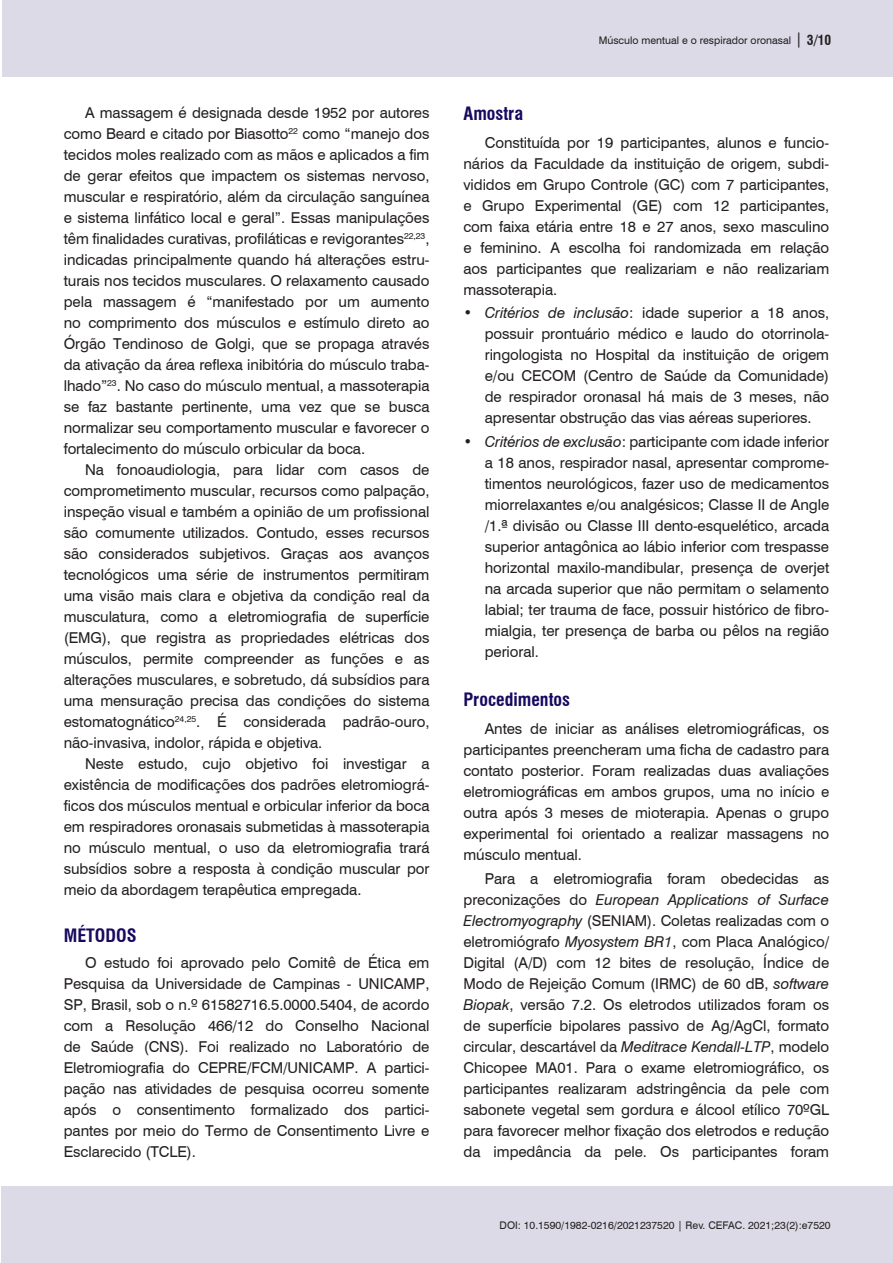
<style>
.page{position:relative;width:893px;height:1263px;background:#fff}
.page>*{position:absolute;margin:0;border:0;box-sizing:border-box;transform-origin:0 0}
.Nivel_2{font:700 condensed 18px "Swiss 721 BT";color:#18085f}
.Nivel_1{font:700 condensed 18px "Swiss 721 BT";color:#18085f}
.Corpo_do_texto{font:15px/21px "Swiss 721 BT";letter-spacing:-.005em;color:#231f20;text-align:justify}
.t1{font:10.5px "Swiss 721 BT";color:#231f20}
.s1{font-size:15px}
.s2{font-weight:700;font-stretch:condensed;font-size:13.5px}
.s3{font-style:italic}
</style>
<div class="page">
<div style="left:1px;top:1186px;width:892px;height:77px;background:#dcdae7"></div>
<div style="left:2px;top:0;width:891px;height:77px;background:#dcdae7"></div>
<p class="Corpo_do_texto" style="left:64px;top:102px;width:367px;text-indent:21px">A massagem é designada desde 1952 por autores como Beard e citado por Biasotto<sup>22</sup> como “manejo dos tecidos moles realizado com as mãos e aplicados a fim de gerar efeitos que impactem os sistemas nervoso, muscular e respiratório, além da circulação sanguínea e sistema linfático local e geral”. Essas manipulações têm finalidades curativas, profiláticas e revigorantes<sup>22,23</sup>, indicadas principalmente quando há alterações estru&shy;turais nos tecidos musculares. O relaxamento causado pela massagem é “manifestado por um aumento no comprimento dos músculos e estímulo direto ao Órgão Tendinoso de Golgi, que se propaga através da ativação da área reflexa inibitória do músculo traba&shy;lhado”<sup>23</sup>. No caso do músculo mentual, a massoterapia se faz bastante pertinente, uma vez que se busca normalizar seu comportamento muscular e favorecer o fortalecimento do músculo orbicular da boca.</p>
<p class="Corpo_do_texto" style="left:64px;top:459px;width:367px;text-indent:21px">Na fonoaudiologia, para lidar com casos de comprometimento muscular, recursos como palpação, inspeção visual e também a opinião de um profissional são comumente utilizados. Contudo, esses recursos são considerados subjetivos. Graças aos avanços tecnológicos uma série de instrumentos permitiram uma visão mais clara e objetiva da condição real da musculatura, como a eletromiografia de superfície (EMG), que registra as propriedades elétricas dos músculos, permite compreender as funções e as alterações musculares, e sobretudo, dá subsídios para uma mensuração precisa das condições do sistema estomatognático<sup>24,25</sup>. É considerada padrão-ouro, não-invasiva, indolor, rápida e objetiva.</p>
<p class="Corpo_do_texto" style="left:64px;top:753px;width:367px;text-indent:21px">Neste estudo, cujo objetivo foi investigar a existência de modificações dos padrões eletromiográ&shy;ficos dos músculos mentual e orbicular inferior da boca em respiradores oronasais submetidas à massoterapia no músculo mentual, o uso da eletromiografia trará subsídios sobre a resposta à condição muscular por meio da abordagem terapêutica empregada.</p>
<p class="Nivel_1" style="left:64px;top:925px;width:74px">MÉTODOS</p>
<p class="Corpo_do_texto" style="left:64px;top:952px;width:367px;text-indent:21px">O estudo foi aprovado pelo Comitê de Ética em Pesquisa da Universidade de Campinas - UNICAMP, SP, Brasil, sob o n.º 61582716.5.0000.5404, de acordo com a Resolução 466/12 do Conselho Nacional de Saúde (CNS). Foi realizado no Laboratório de Eletromiografia do CEPRE/FCM/UNICAMP. A partici&shy;pação nas atividades de pesquisa ocorreu somente após o consentimento formalizado dos partici&shy;pantes por meio do Termo de Consentimento Livre e Esclarecido (TCLE).</p>
<p class="t1" style="left:599px;top:34px;width:234px">Músculo mentual e o respirador oronasal <span class="s1">|</span> <span class="s2">3/10</span></p>
<p class="Nivel_2" style="left:463px;top:103px;width:61px">Amostra</p>
<p class="Corpo_do_texto" style="left:463px;top:132px;width:367px;text-indent:21px">Constituída por 19 participantes, alunos e funcio&shy;nários da Faculdade da instituição de origem, subdi&shy;vididos em Grupo Controle (GC) com 7 participantes, e Grupo Experimental (GE) com 12 participantes, com faixa etária entre 18 e 27 anos, sexo masculino e feminino. A escolha foi randomizada em relação aos participantes que realizariam e não realizariam massoterapia.</p>
<p class="Corpo_do_texto" style="left:485px;top:302px;width:346px;text-indent:-21px"><span class="s3">• Critérios de inclusão</span>: idade superior a 18 anos, possuir prontuário médico e laudo do otorrinola&shy;ringologista no Hospital da instituição de origem e/ou CECOM (Centro de Saúde da Comunidade) de respirador oronasal há mais de 3 meses, não apresentar obstrução das vias aéreas superiores.</p>
<p class="Corpo_do_texto" style="left:485px;top:431px;width:346px;text-indent:-21px"><span class="s3">• Critérios de exclusão</span>: participante com idade inferior a 18 anos, respirador nasal, apresentar comprome&shy;timentos neurológicos, fazer uso de medicamentos miorrelaxantes e/ou analgésicos; Classe II de Angle /1.ª divisão ou Classe III dento-esquelético, arcada superior antagônica ao lábio inferior com trespasse horizontal maxilo-mandibular, presença de overjet na arcada superior que não permitam o selamento labial; ter trauma de face, possuir histórico de fibro&shy;mialgia, ter presença de barba ou pêlos na região perioral.</p>
<p class="Nivel_2" style="left:463px;top:689px;width:108px">Procedimentos</p>
<p class="Corpo_do_texto" style="left:463px;top:718px;width:367px;text-indent:21px">Antes de iniciar as análises eletromiográficas, os participantes preencheram uma ficha de cadastro para contato posterior. Foram realizadas duas avaliações eletromiográficas em ambos grupos, uma no início e outra após 3 meses de mioterapia. Apenas o grupo experimental foi orientado a realizar massagens no músculo mentual.</p>
<p class="Corpo_do_texto" style="left:463px;top:868px;width:367px;text-indent:21px">Para a eletromiografia foram obedecidas as preconizações do <span class="s3">European Applications of Surface Electromyography</span> (SENIAM). Coletas realizadas com o eletromiógrafo <span class="s3">Myosystem BR1</span>, com Placa Analógico/ Digital (A/D) com 12 bites de resolução, Índice de Modo de Rejeição Comum (IRMC) de 60 dB, <span class="s3">software Biopak</span>, versão 7.2. Os eletrodos utilizados foram os de superfície bipolares passivo de Ag/AgCl, formato circular, descartável da <span class="s3">Meditrace Kendall-LTP</span>, modelo Chicopee MA01. Para o exame eletromiográfico, os participantes realizaram adstringência da pele com sabonete vegetal sem gordura e álcool etílico 70ºGL para favorecer melhor fixação dos eletrodos e redução da impedância da pele. Os participantes foram</p>
<p class="t1" style="left:500px;top:1218px;width:333px">DOI: 10.1590/1982-0216/2021237520 | Rev. CEFAC. 2021;23(2):e7520</p>
</div>
